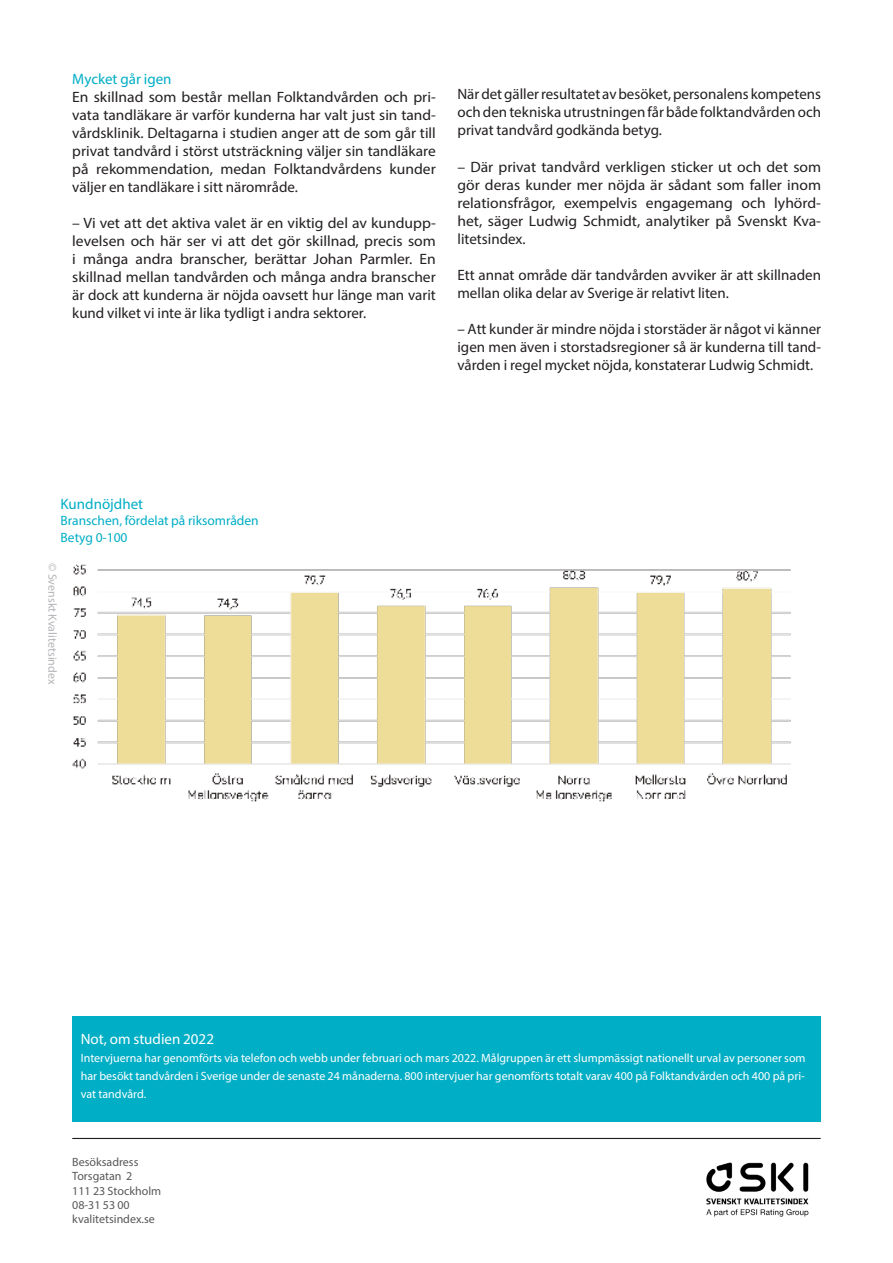
<style>
.page{position:relative;width:893px;height:1263px;background:#fff}
.page>*{position:absolute;margin:0;border:0;box-sizing:border-box;transform-origin:0 0}
.SKI_bröd{font:15px/18px "Myriad Pro";color:#231f20;text-align:justify;scale:1.04 1}
.SKI_bröd-2{font:15px/18px "Myriad Pro";color:#231f20;text-align:justify}
.SKI_Styckesrubrik{font:15px "Myriad Pro";color:#00aec5}
.SKI_bröd-3{font:15px "Myriad Pro";color:#fff}
.SKI_Styckesrubrik-2{font:13.5px "Myriad Pro";color:#00aec5}
.SKI_bröd-4{font:12px/18px "Myriad Pro";color:#fff;text-align:justify}
.SKI_bröd-5{font:12px "Myriad Pro";color:#57585a}
.SKI_Copyright{font:12px "Myriad Pro";color:#b4b5b8}
</style>
<div class="page">
<hr style="left:72px;top:1138px;width:749px;height:1px;background:#231f20">
<div style="left:72px;top:1016px;width:749px;height:105px;background:#00aec5"></div>
<img style="left:706px;top:1162px;width:103px;height:55px">
<img style="left:72px;top:564px;width:719px;height:238px">
<p class="SKI_Styckesrubrik" style="left:72px;top:69px;width:101px">Mycket går igen</p>
<p class="SKI_bröd" style="left:72px;top:87px;width:351px">En skillnad som består mellan Folktandvården och pri&shy;vata tandläkare är varför kunderna har valt just sin tand&shy;vårdsklinik. Deltagarna i studien anger att de som går till privat tandvård i störst utsträckning väljer sin tandläkare på rekommendation, medan Folktandvårdens kunder väljer en tandläkare i sitt närområde.</p>
<p class="SKI_bröd" style="left:72px;top:213px;width:351px">– Vi vet att det aktiva valet är en viktig del av kundupp&shy;levelsen och här ser vi att det gör skillnad, precis som i många andra branscher, berättar Johan Parmler. En skillnad mellan tandvården och många andra branscher är dock att kunderna är nöjda oavsett hur länge man varit kund vilket vi inte är lika tydligt i andra sektorer.</p>
<p class="SKI_bröd-2" style="left:457px;top:85px;width:365px">När det gäller resultatet av besöket, personalens kompetens och den tekniska utrustningen får både folktandvården och privat tandvård godkända betyg.</p>
<p class="SKI_bröd" style="left:457px;top:157px;width:351px">– Där privat tandvård verkligen sticker ut och det som gör deras kunder mer nöjda är sådant som faller inom relationsfrågor, exempelvis engagemang och lyhörd&shy;het, säger Ludwig Schmidt, analytiker på Svenskt Kva&shy;litetsindex.</p>
<p class="SKI_bröd-2" style="left:457px;top:265px;width:365px">Ett annat område där tandvården avviker är att skillnaden mellan olika delar av Sverige är relativt liten.</p>
<p class="SKI_bröd-2" style="left:457px;top:319px;width:365px">– Att kunder är mindre nöjda i storstäder är något vi känner igen men även i storstadsregioner så är kunderna till tand&shy;vården i regel mycket nöjda, konstaterar Ludwig Schmidt.</p>
<p class="SKI_Styckesrubrik" style="left:61px;top:495px;width:84px">Kundnöjdhet</p>
<p class="SKI_Styckesrubrik-2" style="left:61px;top:512px;width:200px">Branschen, fördelat på riksområden</p>
<p class="SKI_Styckesrubrik-2" style="left:61px;top:529px;width:68px">Betyg 0-100</p>
<p class="SKI_Copyright" style="left:60px;top:563px;width:123px;rotate:90deg">© Svenskt Kvalitetsindex</p>
<p class="SKI_bröd-3" style="left:81px;top:1030px;width:135px">Not, om studien 2022</p>
<p class="SKI_bröd-4" style="left:81px;top:1049px;width:726px">Intervjuerna har genomförts via telefon och webb under februari och mars 2022. Målgruppen är ett slumpmässigt nationellt urval av personer som har besökt tandvården i Sverige under de senaste 24 månaderna. 800 intervjuer har genomförts totalt varav 400 på Folktandvården och 400 på pri&shy;vat tandvård.</p>
<p class="SKI_bröd-5" style="left:72px;top:1154px;width:68px">Besöksadress</p>
<p class="SKI_bröd-5" style="left:72px;top:1169px;width:61px">Torsgatan 2</p>
<p class="SKI_bröd-5" style="left:72px;top:1183px;width:91px">111 23 Stockholm</p>
<p class="SKI_bröd-5" style="left:72px;top:1197px;width:59px">08-31 53 00</p>
<p class="SKI_bröd-5" style="left:72px;top:1212px;width:84px">kvalitetsindex.se</p>
</div>
